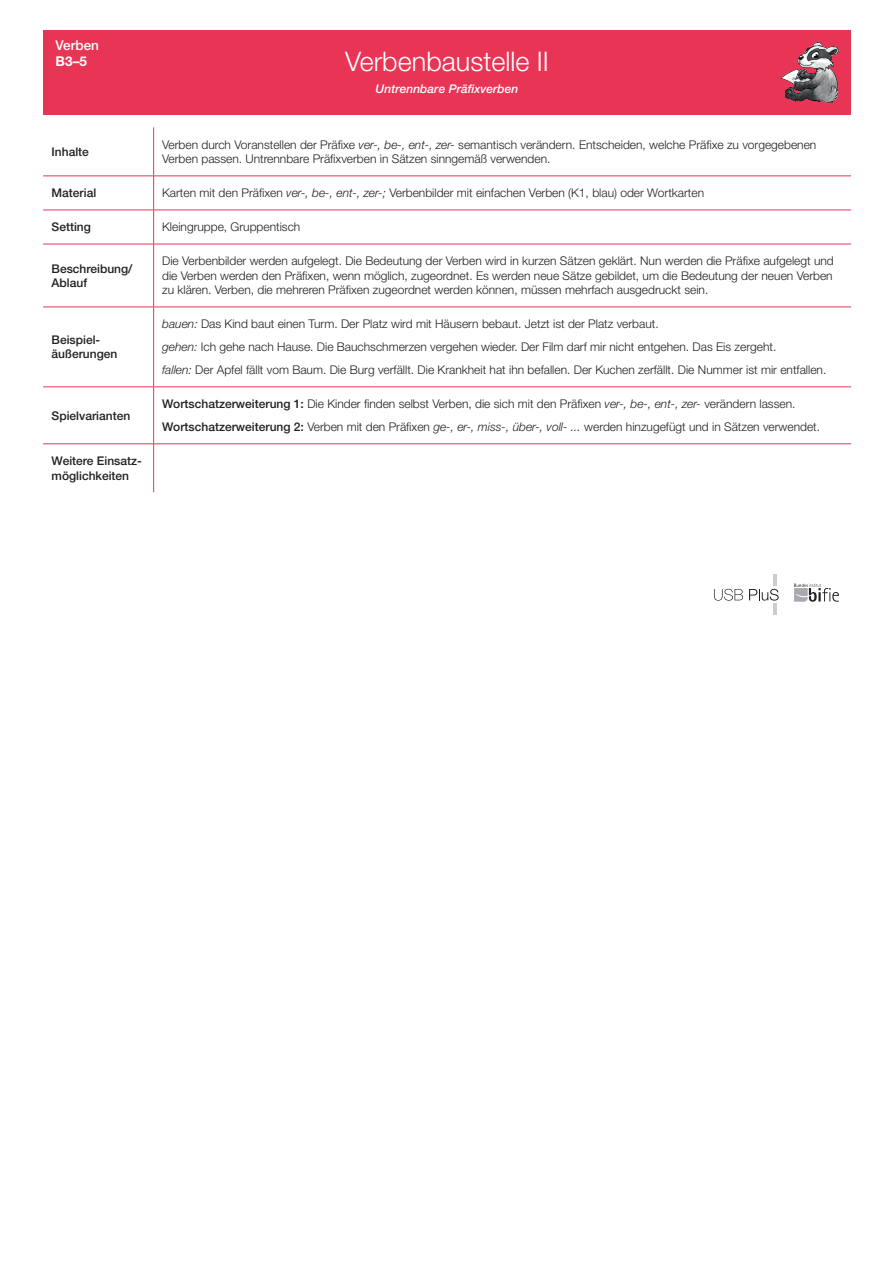
<style>
.page{position:relative;width:893px;height:1263px;background:#fff}
.page>*{position:absolute;margin:0;border:0;box-sizing:border-box;transform-origin:0 0}
.t1{font:300 27px "Helvetica Neue LT Std";color:#fff}
.t2{font:500 13.5px "Helvetica Neue LT Std";color:#fff}
.t3{font:700 13.5px "Helvetica Neue LT Std";color:#fff}
.t4{font:300 12px/14.4px "Helvetica Neue LT Std";color:#231f20}
.t5{font:500 12px/14.4px "Helvetica Neue LT Std";color:#231f20}
.t6{font:italic 500 12px "Helvetica Neue LT Std";color:#fff}
.s1{font-style:italic}
.s2{font-weight:500}
</style>
<div class="page">
<svg style="left:794px;top:584px;width:45px;height:18px"></svg>
<svg style="left:714px;top:589px;width:29px;height:12px"></svg>
<svg style="left:749px;top:574px;width:30px;height:41px"></svg>
<div style="left:43px;top:30px;width:808px;height:84px;background:#e83555"></div>
<svg style="left:43px;top:127px;width:808px;height:365px"></svg>
<hr style="left:43px;top:444px;width:111px;height:1px;background:#e83555">
<hr style="left:154px;top:444px;width:697px;height:1px;background:#e83555">
<hr style="left:153px;top:127px;width:1px;height:49px;background:#e83555">
<hr style="left:43px;top:176px;width:111px;height:1px;background:#e83555">
<hr style="left:153px;top:176px;width:1px;height:34px;background:#e83555">
<hr style="left:154px;top:176px;width:697px;height:1px;background:#e83555">
<hr style="left:43px;top:210px;width:111px;height:1px;background:#e83555">
<hr style="left:153px;top:210px;width:1px;height:34px;background:#e83555">
<hr style="left:154px;top:210px;width:697px;height:1px;background:#e83555">
<hr style="left:43px;top:244px;width:111px;height:1px;background:#e83555">
<hr style="left:153px;top:244px;width:1px;height:63px;background:#e83555">
<hr style="left:154px;top:244px;width:697px;height:1px;background:#e83555">
<hr style="left:43px;top:307px;width:111px;height:1px;background:#e83555">
<hr style="left:153px;top:307px;width:1px;height:80px;background:#e83555">
<hr style="left:154px;top:307px;width:697px;height:1px;background:#e83555">
<hr style="left:43px;top:387px;width:111px;height:1px;background:#e83555">
<hr style="left:153px;top:387px;width:1px;height:57px;background:#e83555">
<hr style="left:153px;top:444px;width:1px;height:48px;background:#e83555">
<hr style="left:154px;top:387px;width:697px;height:1px;background:#e83555">
<img style="left:781px;top:41px;width:59px;height:62px">
<p class="t2" style="left:56px;top:38px;width:45px">Verben</p>
<p class="t3" style="left:56px;top:53px;width:33px">B3–5</p>
<h1 class="t1" style="left:345px;top:44px;width:205px">Verbenbaustelle II</h1>
<p class="t6" style="left:376px;top:82px;width:144px">Untrennbare Präfixverben</p>
<p class="t5" style="left:52px;top:144px;width:39px">Inhalte</p>
<p class="t4" style="left:162px;top:137px;width:656px">Verben durch Voranstellen der Präfixe <span class="s1">ver-, be-, ent-, zer-</span> semantisch verändern. Entscheiden, welche Präfixe zu vorgegebenen<br>Verben passen. Untrennbare Präfixverben in Sätzen sinngemäß verwenden.</p>
<p class="t5" style="left:52px;top:186px;width:46px">Material</p>
<p class="t4" style="left:162px;top:185px;width:543px">Karten mit den Präfixen <span class="s1">ver-, be-, ent-, zer-;</span> Verbenbilder mit einfachen Verben (K1, blau) oder Wortkarten</p>
<p class="t5" style="left:52px;top:220px;width:41px">Setting</p>
<p class="t4" style="left:162px;top:220px;width:140px">Kleingruppe, Gruppentisch</p>
<p class="t5" style="left:52px;top:261px;width:82px">Beschreibung/<br>Ablauf</p>
<p class="t4" style="left:162px;top:254px;width:673px;text-align:justify">Die Verbenbilder werden aufgelegt. Die Bedeutung der Verben wird in kurzen Sätzen geklärt. Nun werden die Präfixe aufgelegt und die Verben werden den Präfixen, wenn möglich, zugeordnet. Es werden neue Sätze gebildet, um die Bedeutung der neuen Verben zu klären. Verben, die mehreren Präfixen zugeordnet werden können, müssen mehrfach ausgedruckt sein.</p>
<p class="t5" style="left:52px;top:332px;width:67px">Beispiel&shy;äußerungen</p>
<p class="t4" style="left:162px;top:312px;width:666px;line-height:23px"><span class="s1">bauen:</span> Das Kind baut einen Turm. Der Platz wird mit Häusern bebaut. Jetzt ist der Platz verbaut.<br><span class="s1">gehen:</span> Ich gehe nach Hause. Die Bauchschmerzen vergehen wieder. Der Film darf mir nicht entgehen. Das Eis zergeht.<br><span class="s1">fallen:</span> Der Apfel fällt vom Baum. Die Burg verfällt. Die Krankheit hat ihn befallen. Der Kuchen zerfällt. Die Nummer ist mir entfallen.</p>
<p class="t5" style="left:52px;top:408px;width:80px">Spielvarianten</p>
<p class="t4" style="left:162px;top:392px;width:659px;line-height:23px"><span class="s2">Wortschatzerweiterung 1:</span> Die Kinder finden selbst Verben, die sich mit den Präfixen <span class="s1">ver-, be-, ent-, zer-</span> verändern lassen.<br><span class="s2">Wortschatzerweiterung 2:</span> Verben mit den Präfixen <span class="s1">ge-, er-, miss-, über-, voll- ...</span> werden hinzugefügt und in Sätzen verwendet.</p>
<p class="t5" style="left:52px;top:454px;width:92px">Weitere Einsatz&shy;möglichkeiten</p>
</div>
